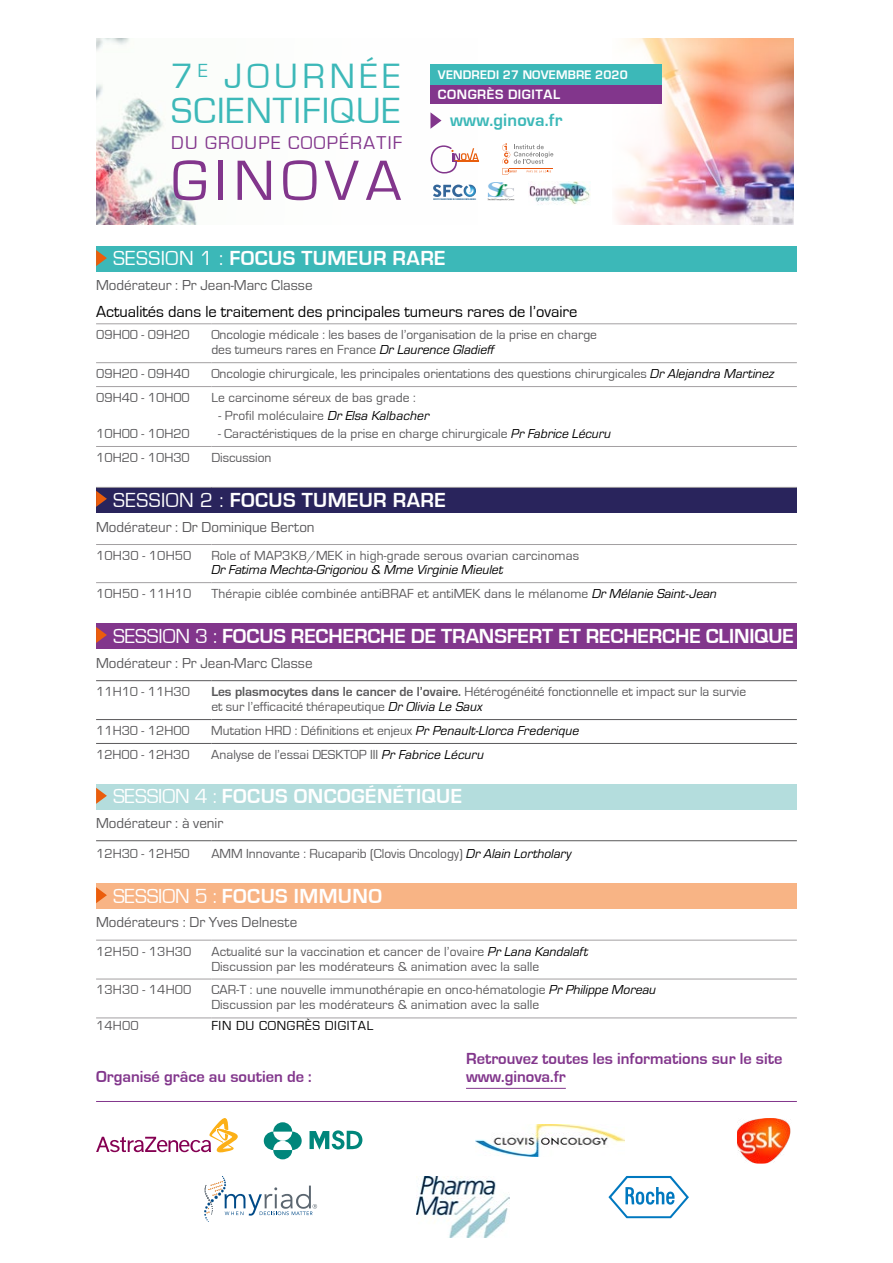
<style>
.page{position:relative;width:893px;height:1263px;background:#fff}
.page>*{position:absolute;margin:0;border:0;box-sizing:border-box;transform-origin:0 0}
.t1{font:58.8px "Eurostile";letter-spacing:.12em;color:#82368c}
.t2{font:37.5px "Eurostile";letter-spacing:.03em;color:#3cb8b8}
.t3{font:36.15px "Eurostile";letter-spacing:.13em;color:#3cb8b8}
.t4{font:700 21px "Eurostile";letter-spacing:.02em;color:#fff}
.t5{font:700 21px "Eurostile";letter-spacing:-.005em;color:#fff}
.t6{font:19.05px "Eurostile";letter-spacing:.07em;color:#82368c}
.t7{font:700 18.3px "Eurostile";letter-spacing:.01em;color:#3cb8b8}
.t8{font:700 16.5px "Eurostile";color:#82368c}
.t9{font:16.5px "Eurostile";color:#000}
.t10{font:15px "Eurostile";color:#59585a}
.t11{font:700 13.95px "Eurostile";letter-spacing:.04em;color:#fff}
.t12{font:13.5px/15px "Eurostile";color:#59585a}
.t13{font:italic 13.5px "Eurostile";color:#000}
.t14{font:13.5px "Eurostile";letter-spacing:.05em;color:#000}
.t15{font:700 12.9px "Eurostile";letter-spacing:.015em;color:#fff}
.t16{font:700 2.25px "DIN Condensed";letter-spacing:.02em;color:#00497f;scale:1.11 1}
.s1{font-weight:400}
.s2{font-style:italic;color:#000}
.s3{font-weight:700}
</style>
<div class="page">
<hr style="left:466px;top:1088px;width:100px;height:1px;background:#82368c">
<hr style="left:96px;top:1101px;width:701px;height:1px;background:#82368c">
<img style="left:475px;top:1125px;width:149px;height:32px">
<img style="left:417px;top:1176px;width:92px;height:61px">
<img style="left:737px;top:1118px;width:54px;height:45px">
<img style="left:96px;top:39px;width:376px;height:186px">
<img style="left:615px;top:39px;width:178px;height:185px">
<div style="left:430px;top:64px;width:232px;height:38px;background:#3cb8b8"></div>
<div style="left:430px;top:86px;width:232px;height:18px;background:#82368c"></div>
<svg style="left:502px;top:143px;width:51px;height:32px"></svg>
<svg style="left:431px;top:145px;width:48px;height:28px"></svg>
<img style="left:487px;top:182px;width:28px;height:19px">
<svg style="left:433px;top:185px;width:43px;height:13px"></svg>
<img style="left:529px;top:182px;width:62px;height:23px">
<svg style="left:204px;top:1176px;width:113px;height:46px"></svg>
<svg style="left:608px;top:1176px;width:81px;height:42px"></svg>
<svg style="left:264px;top:1122px;width:98px;height:37px"></svg>
<svg style="left:96px;top:1118px;width:142px;height:34px"></svg>
<div style="left:96px;top:247px;width:701px;height:25px;background:#3cb8b8"></div>
<div style="left:96px;top:487px;width:701px;height:26px;background:#29245c"></div>
<div style="left:96px;top:623px;width:701px;height:26px;background:#82368c"></div>
<div style="left:96px;top:784px;width:701px;height:25px;background:#b4dddd"></div>
<div style="left:96px;top:884px;width:701px;height:25px;background:#f8b485"></div>
<hr style="left:96px;top:324px;width:115px;height:1px;background:#a3a0a2">
<hr style="left:211px;top:324px;width:586px;height:1px;background:#a3a0a2">
<hr style="left:96px;top:362px;width:115px;height:1px;background:#a3a0a2">
<hr style="left:211px;top:362px;width:586px;height:1px;background:#a3a0a2">
<hr style="left:96px;top:386px;width:115px;height:1px;background:#a3a0a2">
<hr style="left:211px;top:386px;width:586px;height:1px;background:#a3a0a2">
<hr style="left:96px;top:446px;width:115px;height:1px;background:#a3a0a2">
<hr style="left:211px;top:446px;width:586px;height:1px;background:#a3a0a2">
<hr style="left:96px;top:487px;width:115px;height:1px;background:#a3a0a2">
<hr style="left:211px;top:487px;width:586px;height:1px;background:#a3a0a2">
<hr style="left:96px;top:544px;width:115px;height:1px;background:#a3a0a2">
<hr style="left:211px;top:544px;width:586px;height:1px;background:#a3a0a2">
<hr style="left:96px;top:582px;width:115px;height:1px;background:#a3a0a2">
<hr style="left:211px;top:582px;width:586px;height:1px;background:#a3a0a2">
<hr style="left:96px;top:680px;width:115px;height:1px;background:#59585a">
<hr style="left:211px;top:680px;width:586px;height:1px;background:#59585a">
<hr style="left:96px;top:719px;width:115px;height:1px;background:#59585a">
<hr style="left:211px;top:719px;width:586px;height:1px;background:#59585a">
<hr style="left:96px;top:743px;width:115px;height:1px;background:#59585a">
<hr style="left:211px;top:743px;width:586px;height:1px;background:#59585a">
<hr style="left:96px;top:840px;width:115px;height:1px;background:#59585a">
<hr style="left:211px;top:840px;width:586px;height:1px;background:#59585a">
<hr style="left:96px;top:940px;width:115px;height:1px;background:#a3a0a2">
<hr style="left:211px;top:940px;width:586px;height:1px;background:#a3a0a2">
<hr style="left:96px;top:979px;width:115px;height:1px;background:#a3a0a2">
<hr style="left:211px;top:979px;width:586px;height:1px;background:#a3a0a2">
<hr style="left:96px;top:1018px;width:115px;height:1px;background:#a3a0a2">
<hr style="left:211px;top:1018px;width:586px;height:1px;background:#a3a0a2">
<svg style="left:96px;top:250px;width:11px;height:16px"></svg>
<svg style="left:96px;top:491px;width:11px;height:16px"></svg>
<svg style="left:96px;top:627px;width:11px;height:16px"></svg>
<svg style="left:96px;top:788px;width:11px;height:16px"></svg>
<svg style="left:96px;top:887px;width:11px;height:16px"></svg>
<h3 class="t3" style="left:171px;top:56px;width:231px">7<sup>E</sup> JOURNÉE</h3>
<h2 class="t2" style="left:171px;top:91px;width:231px">SCIENTIFIQUE</h2>
<h3 class="t6" style="left:171px;top:132px;width:232px">DU GROUPE COOPÉRATIF</h3>
<h1 class="t1" style="left:171px;top:149px;width:231px">GINOVA</h1>
<p class="t15" style="left:438px;top:67px;width:191px">VENDREDI 27 NOVEMBRE 2020</p>
<p class="t11" style="left:438px;top:87px;width:124px">CONGRÈS DIGITAL</p>
<h3 class="t7" style="left:450px;top:110px;width:114px">www.ginova.fr</h3>
<p class="t16" style="left:433px;top:198px;width:40px">SOCIÉTÉ FRANCOPHONE DE CHIRURGIE ONCOLOGIQUE</p>
<h3 class="t4" style="left:113px;top:247px;width:334px"><span class="s1">SESSION 1 :</span> FOCUS TUMEUR RARE</h3>
<p class="t10" style="left:96px;top:275px;width:218px">Modérateur : Pr Jean-Marc Classe</p>
<p class="t9" style="left:96px;top:303px;width:483px">Actualités dans le traitement des principales tumeurs rares de l’ovaire</p>
<p class="t12" style="left:96px;top:327px;width:95px">09H00 - 09H20</p>
<p class="t12" style="left:211px;top:327px;width:387px">Oncologie médicale : les bases de l’organisation de la prise en charge des tumeurs rares en France <span class="s2">Dr Laurence Gladieff</span></p>
<p class="t12" style="left:96px;top:366px;width:95px">09H20 - 09H40</p>
<p class="t12" style="left:211px;top:366px;width:564px">Oncologie chirurgicale, les principales orientations des questions chirurgicales <span class="s2">Dr Alejandra Martinez</span></p>
<p class="t12" style="left:96px;top:390px;width:95px">09H40 - 10H00</p>
<p class="t12" style="left:211px;top:390px;width:206px">Le carcinome séreux de bas grade :</p>
<p class="t12" style="left:218px;top:409px;width:212px">- Profil moléculaire <span class="s2">Dr Elsa Kalbacher</span></p>
<p class="t12" style="left:96px;top:426px;width:95px">10H00 - 10H20</p>
<p class="t12" style="left:218px;top:426px;width:394px">- Caractéristiques de la prise en charge chirurgicale <span class="s2">Pr Fabrice Lécuru</span></p>
<p class="t12" style="left:96px;top:450px;width:95px">10H20 - 10H30</p>
<p class="t12" style="left:211px;top:450px;width:62px">Discussion</p>
<h3 class="t4" style="left:113px;top:488px;width:334px"><span class="s1">SESSION 2 :</span> FOCUS TUMEUR RARE</h3>
<p class="t10" style="left:96px;top:517px;width:220px">Modérateur : Dr Dominique Berton</p>
<p class="t12" style="left:96px;top:548px;width:97px">10H30 - 10H50</p>
<p class="t12" style="left:211px;top:548px;width:369px">Role of MAP3K8/MEK in high-grade serous ovarian carcinomas</p>
<p class="t13" style="left:211px;top:561px;width:293px">Dr Fatima Mechta-Grigoriou &amp; Mme Virginie Mieulet</p>
<p class="t12" style="left:96px;top:586px;width:97px">10H50 - 11H10</p>
<p class="t12" style="left:211px;top:586px;width:507px">Thérapie ciblée combinée antiBRAF et antiMEK dans le mélanome <span class="s2">Dr Mélanie Saint-Jean</span></p>
<h3 class="t5" style="left:113px;top:625px;width:682px"><span class="s1">SESSION 3 :</span> FOCUS RECHERCHE DE TRANSFERT ET RECHERCHE CLINIQUE</h3>
<p class="t10" style="left:96px;top:653px;width:218px">Modérateur : Pr Jean-Marc Classe</p>
<p class="t12" style="left:96px;top:684px;width:95px">11H10 - 11H30</p>
<p class="t12" style="left:211px;top:684px;width:536px"><span class="s3">Les plasmocytes dans le cancer de l’ovaire.</span> Hétérogénéité fonctionnelle et impact sur la survie et sur l’efficacité thérapeutique <span class="s2">Dr Olivia Le Saux</span></p>
<p class="t12" style="left:96px;top:723px;width:95px">11H30 - 12H00</p>
<p class="t12" style="left:211px;top:723px;width:369px">Mutation HRD : Définitions et enjeux <span class="s2">Pr Penault-Llorca Frederique</span></p>
<p class="t12" style="left:96px;top:747px;width:95px">12H00 - 12H30</p>
<p class="t12" style="left:211px;top:747px;width:274px">Analyse de l’essai DESKTOP III <span class="s2">Pr Fabrice Lécuru</span></p>
<h3 class="t4" style="left:113px;top:785px;width:351px"><span class="s1">SESSION 4 :</span> FOCUS ONCOGÉNÉTIQUE</h3>
<p class="t10" style="left:96px;top:813px;width:129px">Modérateur : à venir</p>
<p class="t12" style="left:96px;top:846px;width:95px">12H30 - 12H50</p>
<p class="t12" style="left:211px;top:846px;width:362px">AMM Innovante : Rucaparib (Clovis Oncology) <span class="s2">Dr Alain Lortholary</span></p>
<h3 class="t4" style="left:113px;top:884px;width:270px"><span class="s1">SESSION 5 :</span> FOCUS IMMUNO</h3>
<p class="t10" style="left:96px;top:912px;width:203px">Modérateurs : Dr Yves Delneste</p>
<p class="t12" style="left:96px;top:944px;width:97px">12H50 - 13H30</p>
<p class="t12" style="left:211px;top:944px;width:378px">Actualité sur la vaccination et cancer de l’ovaire <span class="s2">Pr Lana Kandalaft<br></span>Discussion par les modérateurs &amp; animation avec la salle</p>
<p class="t12" style="left:96px;top:983px;width:97px">13H30 - 14H00</p>
<p class="t12" style="left:211px;top:983px;width:446px">CAR-T : une nouvelle immunothérapie en onco-hématologie <span class="s2">Pr Philippe Moreau<br></span>Discussion par les modérateurs &amp; animation avec la salle</p>
<p class="t12" style="left:96px;top:1019px;width:44px">14H00</p>
<p class="t14" style="left:211px;top:1018px;width:163px">FIN DU CONGRÈS DIGITAL</p>
<p class="t8" style="left:466px;top:1050px;width:318px">Retrouvez toutes les informations sur le site</p>
<p class="t8" style="left:96px;top:1068px;width:217px">Organisé grâce au soutien de :</p>
<p class="t8" style="left:466px;top:1068px;width:101px">www.ginova.fr</p>
</div>
